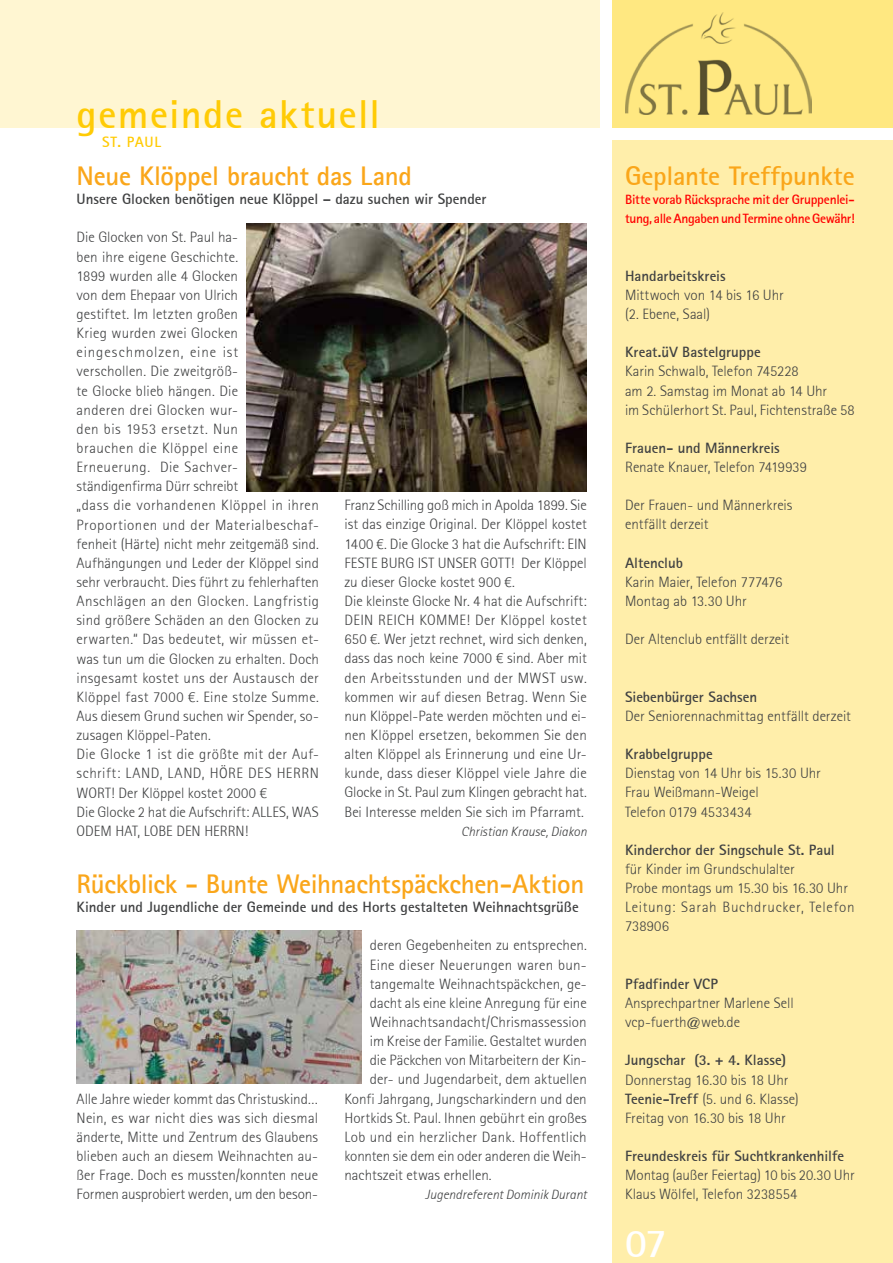
<style>
.page{position:relative;width:893px;height:1263px;background:#fff}
.page>*{position:absolute;margin:0;border:0;box-sizing:border-box;transform-origin:0 0}
.t1{font:40.5px "Rotis Sans Serif Bold 65";letter-spacing:.035em;color:#ffcb05}
.t2{font:40.5px "Rotis Sans Serif Bold 65";color:#fff}
.t3{font:700 27px "Agfa Rotis Sans Serif";letter-spacing:-.01em;color:#faa61a}
.t4{font:27px "Rotis Sans Serif Bold 65";letter-spacing:-.005em;color:#faa61a}
.t5{font:15px/19.2px "Rotis Sans Serif Light 45";color:#404142}
.t6{font:15px "Rotis Sans Serif Bold 65";color:#404142}
.t7{font:15px "Rotis Sans Serif Light 45";letter-spacing:.02em;color:#404142}
.t8{font:15px "Rotis Sans Serif Bold 65";letter-spacing:.045em;color:#ffcb05}
.t9{font:13.5px/19.2px "Rotis Sans Serif Bold 65";letter-spacing:-.02em;color:#f00}
.t10{font:13.5px "Rotis Sans Serif Light Italic 46";color:#404142}
.s1{font-family:"Rotis Sans Serif Bold 65"}
</style>
<div class="page">
<div style="left:612px;top:0;width:281px;height:128px;background:#ffe881"></div>
<div style="left:0;top:0;width:600px;height:128px;background:#fff6d2"></div>
<div style="left:612px;top:140px;width:281px;height:1123px;background:#fea"></div>
<img style="left:625px;top:13px;width:186px;height:102px">
<img style="left:247px;top:223px;width:340px;height:268px">
<img style="left:77px;top:930px;width:284px;height:153px">
<h1 class="t1" style="left:77px;top:88px;width:305px">gemeinde aktuell</h1>
<p class="t8" style="left:102px;top:132px;width:61px">St. paul</p>
<h2 class="t3" style="left:77px;top:159px;width:337px">Neue Klöppel braucht das Land</h2>
<p class="t6" style="left:77px;top:190px;width:411px">Unsere Glocken benötigen neue Klöppel – dazu suchen wir Spender</p>
<p class="t5" style="left:77px;top:228px;width:244px">Die Glocken von St. Paul ha-<br>ben ihre eigene Geschichte.<br>1899 wurden alle 4 Glocken<br>von dem Ehepaar von Ulrich<br>gestiftet. Im letzten großen<br>Krieg wurden zwei Glocken eingeschmolzen, eine ist<br>verschollen. Die zweitgröß-<br>te Glocke blieb hängen. Die<br>anderen drei Glocken wur-<br>den bis 1953 ersetzt. Nun<br>brauchen die Klöppel eine<br>Erneuerung. Die Sachver&shy;ständigenfirma Dürr schreibt<br>„dass die vorhandenen Klöppel in ihren Proportionen und der Materialbeschaf&shy;fenheit (Härte) nicht mehr zeitgemäß sind.<br>Aufhängungen und Leder der Klöppel sind sehr verbraucht. Dies führt zu fehlerhaften Anschlägen an den Glocken. Langfristig sind größere Schäden an den Glocken zu erwarten.“ Das bedeutet, wir müssen et&shy;was tun um die Glocken zu erhalten. Doch insgesamt kostet uns der Austausch der Klöppel fast 7000 €. Eine stolze Summe.<br>Aus diesem Grund suchen wir Spender, so&shy;zusagen Klöppel-Paten.<br>Die Glocke 1 ist die größte mit der Auf&shy;schrift: LAND, LAND, HÖRE DES HERRN WORT! Der Klöppel kostet 2000 €<br>Die Glocke 2 hat die Aufschrift: ALLES, WAS ODEM HAT, LOBE DEN HERRN!</p>
<p class="t5" style="left:344px;top:496px;width:244px">Franz Schilling goß mich in Apolda 1899. Sie ist das einzige Original. Der Klöppel kostet 1400 €. Die Glocke 3 hat die Aufschrift: EIN FESTE BURG IST UNSER GOTT! Der Klöppel zu dieser Glocke kostet 900 €.<br>Die kleinste Glocke Nr. 4 hat die Aufschrift:<br>DEIN REICH KOMME! Der Klöppel kostet 650 €. Wer jetzt rechnet, wird sich denken, dass das noch keine 7000 € sind. Aber mit den Arbeitsstunden und der MWST usw. kommen wir auf diesen Betrag. Wenn Sie nun Klöppel-Pate werden möchten und ei&shy;nen Klöppel ersetzen, bekommen Sie den alten Klöppel als Erinnerung und eine Ur&shy;kunde, dass dieser Klöppel viele Jahre die Glocke in St. Paul zum Klingen gebracht hat.<br>Bei Interesse melden Sie sich im Pfarramt.</p>
<p class="t10" style="left:461px;top:823px;width:127px">Christian Krause, Diakon</p>
<h2 class="t3" style="left:77px;top:867px;width:509px">Rückblick - Bunte Weihnachtspäckchen-Aktion</h2>
<p class="t6" style="left:77px;top:897px;width:504px">Kinder und Jugendliche der Gemeinde und des Horts gestalteten Weihnachtsgrüße</p>
<p class="t5" style="left:370px;top:936px;width:218px">deren Gegebenheiten zu entsprechen.</p>
<p class="t7" style="left:370px;top:956px;width:218px">Eine dieser Neuerungen waren bun-</p>
<p class="t5" style="left:370px;top:974px;width:218px">tangemalte Weihnachtspäckchen, ge-</p>
<p class="t5" style="left:370px;top:993px;width:218px">dacht als eine kleine Anregung für eine</p>
<p class="t5" style="left:370px;top:1012px;width:218px">Weihnachtsandacht/Chrismassession</p>
<p class="t5" style="left:370px;top:1031px;width:218px">im Kreise der Familie. Gestaltet wurden</p>
<p class="t5" style="left:370px;top:1051px;width:218px">die Päckchen von Mitarbeitern der Kin-</p>
<p class="t5" style="left:370px;top:1070px;width:218px">der- und Jugendarbeit, dem aktuellen</p>
<p class="t5" style="left:344px;top:1089px;width:244px">Konfi Jahrgang, Jungscharkindern und den</p>
<p class="t5" style="left:344px;top:1108px;width:244px">Hortkids St. Paul. Ihnen gebührt ein großes</p>
<p class="t5" style="left:344px;top:1127px;width:244px">Lob und ein herzlicher Dank. Hoffentlich</p>
<p class="t5" style="left:344px;top:1146px;width:244px">konnten sie dem ein oder anderen die Weih-</p>
<p class="t5" style="left:344px;top:1165px;width:149px">nachtszeit etwas erhellen.</p>
<p class="t10" style="left:425px;top:1187px;width:163px">Jugendreferent Dominik Durant</p>
<p class="t5" style="left:77px;top:1089px;width:243px;text-align:justify">Alle Jahre wieder kommt das Christuskind… Nein, es war nicht dies was sich diesmal änderte, Mitte und Zentrum des Glaubens blieben auch an diesem Weihnachten au&shy;ßer Frage. Doch es mussten/konnten neue Formen ausprobiert werden, um den beson-</p>
<h2 class="t4" style="left:625px;top:159px;width:231px">Geplante Treffpunkte</h2>
<p class="t9" style="left:625px;top:190px;width:231px">Bitte vorab Rücksprache mit der Gruppenlei&shy;tung, alle Angaben und Termine ohne Gewähr!</p>
<p class="t6" style="left:625px;top:266px;width:102px">Handarbeitskreis</p>
<p class="t5" style="left:625px;top:285px;width:160px">Mittwoch von 14 bis 16 Uhr (2. Ebene, Saal)</p>
<p class="t6" style="left:625px;top:343px;width:137px">Kreat.üV Bastelgruppe</p>
<p class="t5" style="left:625px;top:362px;width:231px">Karin Schwalb, Telefon 745228<br>am 2. Samstag im Monat ab 14 Uhr<br>im Schülerhort St. Paul, Fichtenstraße 58</p>
<p class="t6" style="left:625px;top:438px;width:156px">Frauen- und Männerkreis</p>
<p class="t5" style="left:625px;top:457px;width:183px">Renate Knauer, Telefon 7419939</p>
<p class="t5" style="left:625px;top:496px;width:169px">Der Frauen- und Männerkreis entfällt derzeit</p>
<p class="t6" style="left:625px;top:553px;width:59px">Altenclub</p>
<p class="t5" style="left:625px;top:572px;width:159px">Karin Maier, Telefon 777476<br>Montag ab 13.30 Uhr</p>
<p class="t5" style="left:625px;top:630px;width:166px">Der Altenclub entfällt derzeit</p>
<p class="t6" style="left:625px;top:687px;width:134px">Siebenbürger Sachsen</p>
<p class="t5" style="left:625px;top:706px;width:227px">Der Seniorennachmittag entfällt derzeit</p>
<p class="t6" style="left:625px;top:744px;width:89px">Krabbelgruppe</p>
<p class="t5" style="left:625px;top:764px;width:197px">Dienstag von 14 Uhr bis 15.30 Uhr<br>Frau Weißmann-Weigel<br>Telefon 0179 4533434</p>
<p class="t6" style="left:625px;top:840px;width:211px">Kinderchor der Singschule St. Paul</p>
<p class="t5" style="left:625px;top:859px;width:231px">für Kinder im Grundschulalter<br>Probe montags um 15.30 bis 16.30 Uhr<br>Leitung: Sarah Buchdrucker, Telefon<br>738906</p>
<p class="t6" style="left:625px;top:974px;width:94px">Pfadfinder VCP</p>
<p class="t5" style="left:625px;top:993px;width:170px">Ansprechpartner Marlene Sell vcp-fuerth@web.de</p>
<p class="t6" style="left:625px;top:1051px;width:163px">Jungschar (3. + 4. Klasse)</p>
<p class="t5" style="left:625px;top:1070px;width:175px">Donnerstag 16.30 bis 18 Uhr<br><span class="s1">Teenie-Treff</span> (5. und 6. Klasse)<br>Freitag von 16.30 bis 18 Uhr</p>
<p class="t6" style="left:625px;top:1146px;width:221px">Freundeskreis für Suchtkrankenhilfe</p>
<p class="t5" style="left:625px;top:1165px;width:231px">Montag (außer Feiertag) 10 bis 20.30 Uhr<br>Klaus Wölfel, Telefon 3238554</p>
<h1 class="t2" style="left:625px;top:1217px;width:43px">07</h1>
</div>
